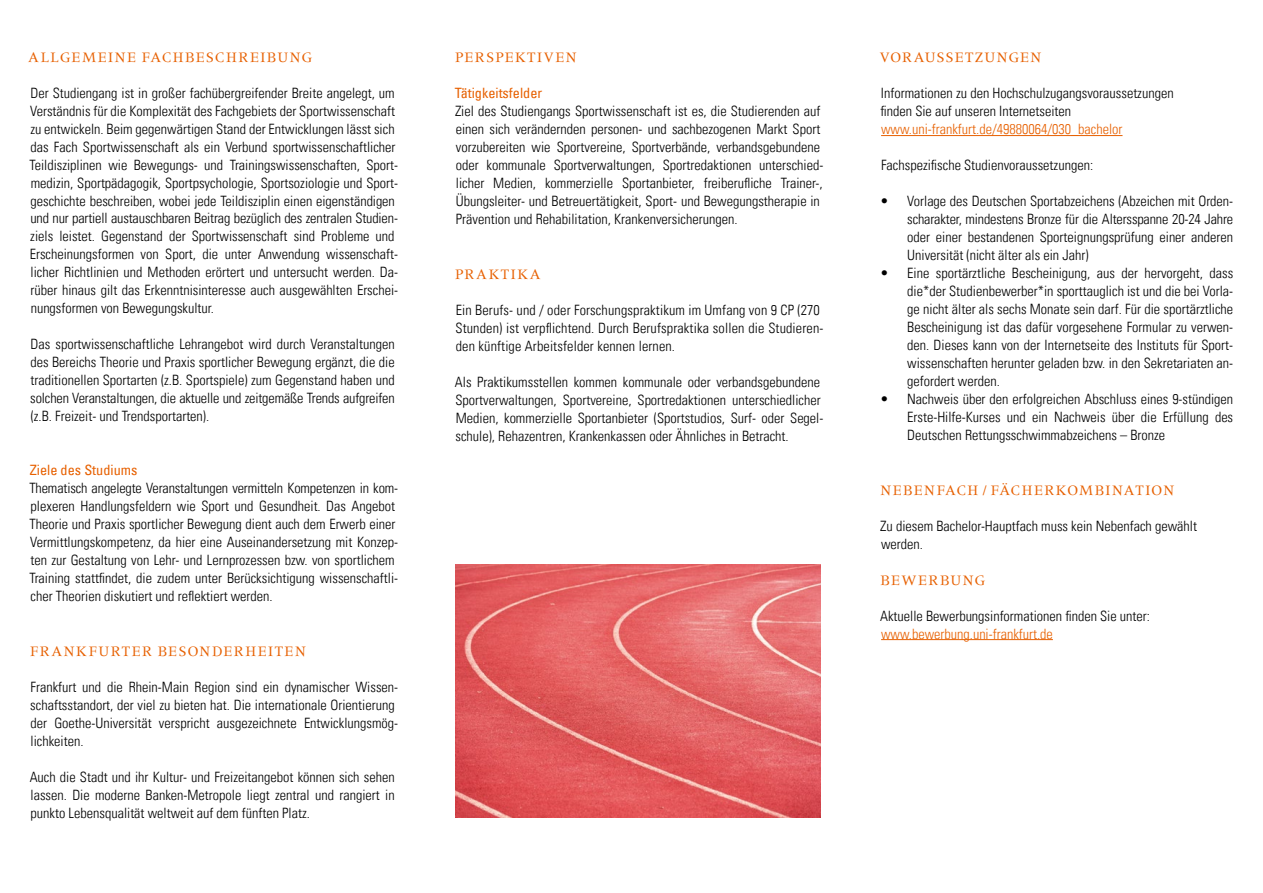
<style>
.page{position:relative;width:1263px;height:893px;background:#fff}
.page>*{position:absolute;margin:0;border:0;box-sizing:border-box;transform-origin:0 0}
.t1{font:15px "Meridien";letter-spacing:.08em;color:#e76000}
.t2{font:15px "Meridien";letter-spacing:.06em;color:#e76000}
.t3{font:15px "Meridien";letter-spacing:.105em;color:#e76000}
.t4{font:14.25px/18px "Univers Com 47 Light Cond";color:#000}
.t5{font:14.25px "Univers Com 47 Light Cond";color:#e76000}
.t6{font:condensed 14.25px "Univers Com 57";color:#e76000}
</style>
<div class="page">
<img style="left:455px;top:565px;width:366px;height:252px">
<hr style="left:881px;top:135px;width:241px;height:1px;background:#e76000">
<hr style="left:881px;top:639px;width:172px;height:1px;background:#e76000">
<p class="t1" style="left:28px;top:48px;width:285px">ALLGEMEINE FACHBESCHREIBUNG</p>
<p class="t4" style="left:29px;top:83px;width:370px">Der Studiengang ist in großer fachübergreifender Breite angelegt, um Verständnis für die Komplexität des Fachgebiets der Sportwissenschaft zu entwickeln. Beim gegenwärtigen Stand der Entwicklungen lässt sich das Fach Sportwissenschaft als ein Verbund sportwissenschaftlicher Teildisziplinen wie Bewegungs- und Trainingswissenschaften, Sport&shy;medizin, Sportpädagogik, Sportpsychologie, Sportsoziologie und Sport&shy;geschichte beschreiben, wobei jede Teildisziplin einen eigenständigen und nur partiell austauschbaren Beitrag bezüglich des zentralen Studien&shy;ziels leistet. Gegenstand der Sportwissenschaft sind Probleme und Erscheinungsformen von Sport, die unter Anwendung wissenschaft&shy;licher Richtlinien und Methoden erörtert und untersucht werden. Da&shy;rüber hinaus gilt das Erkenntnisinteresse auch ausgewählten Erschei&shy;nungsformen von Bewegungskultur.</p>
<p class="t4" style="left:30px;top:335px;width:366px;text-align:justify">Das sportwissenschaftliche Lehrangebot wird durch Veranstaltungen des Bereichs Theorie und Praxis sportlicher Bewegung ergänzt, die die traditionellen Sportarten (z.B. Sportspiele) zum Gegenstand haben und solchen Veranstaltungen, die aktuelle und zeitgemäße Trends aufgreifen (z.B. Freizeit- und Trendsportarten).</p>
<p class="t6" style="left:30px;top:461px;width:109px">Ziele des Studiums</p>
<p class="t4" style="left:29px;top:479px;width:370px">Thematisch angelegte Veranstaltungen vermitteln Kompetenzen in kom&shy;plexeren Handlungsfeldern wie Sport und Gesundheit. Das Angebot Theorie und Praxis sportlicher Bewegung dient auch dem Erwerb einer Vermittlungskompetenz, da hier eine Auseinandersetzung mit Konzep&shy;ten zur Gestaltung von Lehr- und Lernprozessen bzw. von sportlichem Training stattfindet, die zudem unter Berücksichtigung wissenschaftli&shy;cher Theorien diskutiert und reflektiert werden.</p>
<p class="t1" style="left:30px;top:642px;width:277px">FRANKFURTER BESONDERHEITEN</p>
<p class="t4" style="left:30px;top:677px;width:369px">Frankfurt und die Rhein-Main Region sind ein dynamischer Wissen&shy;schaftsstandort, der viel zu bieten hat. Die internationale Orientierung der Goethe-Universität verspricht ausgezeichnete Entwicklungsmög&shy;lichkeiten.</p>
<p class="t4" style="left:30px;top:767px;width:367px;text-align:justify">Auch die Stadt und ihr Kultur- und Freizeitangebot können sich sehen lassen. Die moderne Banken-Metropole liegt zentral und rangiert in punkto Lebensqualität weltweit auf dem fünften Platz.</p>
<p class="t1" style="left:455px;top:49px;width:123px">PERSPEKTIVEN</p>
<p class="t6" style="left:455px;top:84px;width:89px">Tätigkeitsfelder</p>
<p class="t4" style="left:455px;top:102px;width:370px">Ziel des Studiengangs Sportwissenschaft ist es, die Studierenden auf einen sich verändernden personen- und sachbezogenen Markt Sport vorzubereiten wie Sportvereine, Sportverbände, verbandsgebundene oder kommunale Sportverwaltungen, Sportredaktionen unterschied&shy;licher Medien, kommerzielle Sportanbieter, freiberufliche Trainer-, Übungsleiter- und Betreuertätigkeit, Sport- und Bewegungstherapie in Prävention und Rehabilitation, Krankenversicherungen.</p>
<p class="t3" style="left:455px;top:265px;width:87px">PRAKTIKA</p>
<p class="t4" style="left:455px;top:300px;width:369px">Ein Berufs- und / oder Forschungspraktikum im Umfang von 9 CP (270<br>Stunden) ist verpflichtend. Durch Berufspraktika sollen die Studieren&shy;den künftige Arbeitsfelder kennen lernen.</p>
<p class="t4" style="left:455px;top:372px;width:370px">Als Praktikumsstellen kommen kommunale oder verbandsgebundene Sportverwaltungen, Sportvereine, Sportredaktionen unterschiedlicher Medien, kommerzielle Sportanbieter (Sportstudios, Surf- oder Segel&shy;schule), Rehazentren, Krankenkassen oder Ähnliches in Betracht.</p>
<p class="t2" style="left:880px;top:49px;width:163px">VORAUSSETZUNGEN</p>
<p class="t4" style="left:880px;top:84px;width:295px">Informationen zu den Hochschulzugangsvoraussetzungen finden Sie auf unseren Internetseiten</p>
<p class="t5" style="left:881px;top:121px;width:243px">www.uni-frankfurt.de/49880064/030_bachelor</p>
<p class="t4" style="left:881px;top:156px;width:214px">Fachspezifische Studienvoraussetzungen:</p>
<p class="t4" style="left:907px;top:192px;width:327px;text-align:justify;text-indent:-27px">• Vorlage des Deutschen Sportabzeichens (Abzeichen mit Orden&shy;scharakter, mindestens Bronze für die Altersspanne 20-24 Jahre oder einer bestandenen Sporteignungsprüfung einer anderen Universität (nicht älter als ein Jahr)</p>
<p class="t4" style="left:907px;top:264px;width:327px;text-align:justify;text-indent:-27px">• Eine sportärztliche Bescheinigung, aus der hervorgeht, dass die*der Studienbewerber*in sporttauglich ist und die bei Vorla&shy;ge nicht älter als sechs Monate sein darf. Für die sportärztliche Bescheinigung ist das dafür vorgesehene Formular zu verwen&shy;den. Dieses kann von der Internetseite des Instituts für Sport&shy;wissenschaften herunter geladen bzw. in den Sekretariaten an&shy;gefordert werden.</p>
<p class="t4" style="left:907px;top:390px;width:327px;text-align:justify;text-indent:-27px">• Nachweis über den erfolgreichen Abschluss eines 9-stündigen Erste-Hilfe-Kurses und ein Nachweis über die Erfüllung des Deutschen Rettungsschwimmabzeichens – Bronze</p>
<p class="t1" style="left:880px;top:481px;width:295px">NEBENFACH / FÄCHERKOMBINATION</p>
<p class="t4" style="left:880px;top:516px;width:318px">Zu diesem Bachelor-Hauptfach muss kein Nebenfach gewählt werden.</p>
<p class="t1" style="left:880px;top:571px;width:106px">BEWERBUNG</p>
<p class="t4" style="left:880px;top:606px;width:271px">Aktuelle Bewerbungsinformationen finden Sie unter:</p>
<p class="t5" style="left:881px;top:625px;width:173px">www.bewerbung.uni-frankfurt.de</p>
</div>
